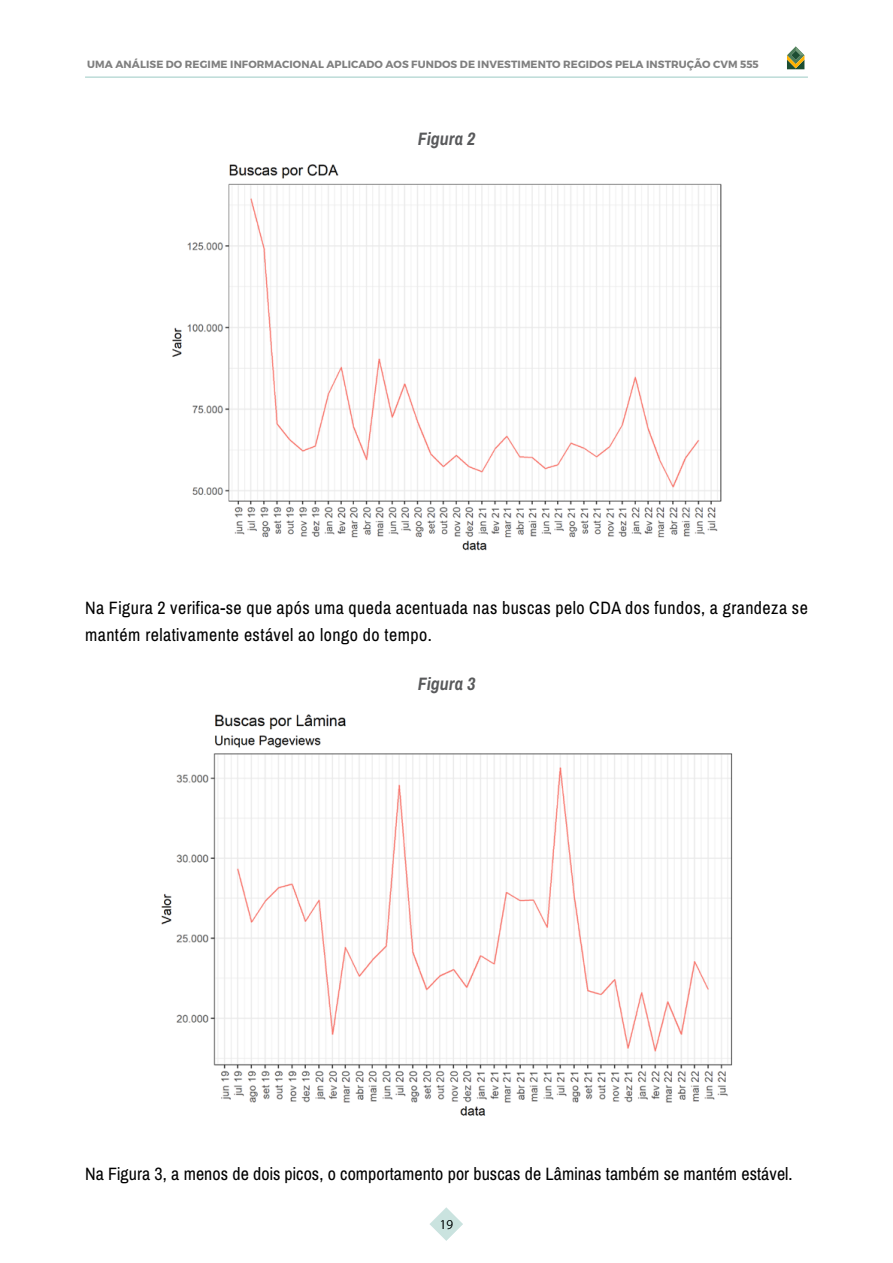
<style>
.page{position:relative;width:893px;height:1263px;background:#fff}
.page>*{position:absolute;margin:0;border:0;box-sizing:border-box;transform-origin:0 0}
.t1{font:18px/26.8px "Archivo Narrow";letter-spacing:.025em;color:#000}
.t2{font:18px "Archivo Narrow";letter-spacing:.005em;color:#000}
.t3{font:italic 700 18px "Archivo Narrow";color:#58595b}
.t4{font:300 13.5px "Myriad Pro";color:#000}
.t5{font:700 10.5px "Montserrat";letter-spacing:.01em;color:#7f7f7f}
</style>
<div class="page">
<svg style="left:430px;top:1207px;width:33px;height:34px"></svg>
<hr style="left:85px;top:76px;width:723px;height:2px;background:#007a69">
<svg style="left:787px;top:46px;width:17px;height:23px"></svg>
<img style="left:172px;top:164px;width:550px;height:387px">
<img style="left:161px;top:714px;width:572px;height:402px">
<p class="t5" style="left:87px;top:58px;width:673px">UMA ANÁLISE DO REGIME INFORMACIONAL APLICADO AOS FUNDOS DE INVESTIMENTO REGIDOS PELA INSTRUÇÃO CVM 555</p>
<p class="t3" style="left:418px;top:128px;width:59px">Figura 2</p>
<p class="t1" style="left:85px;top:594px;width:724px">Na Figura 2 verifica-se que após uma queda acentuada nas buscas pelo CDA dos fundos, a grandeza se mantém relativamente estável ao longo do tempo.</p>
<p class="t3" style="left:418px;top:673px;width:59px">Figura 3</p>
<p class="t2" style="left:85px;top:1162px;width:709px">Na Figura 3, a menos de dois picos, o comportamento por buscas de Lâminas também se mantém estável.</p>
<p class="t4" style="left:440px;top:1216px;width:15px">19</p>
</div>
